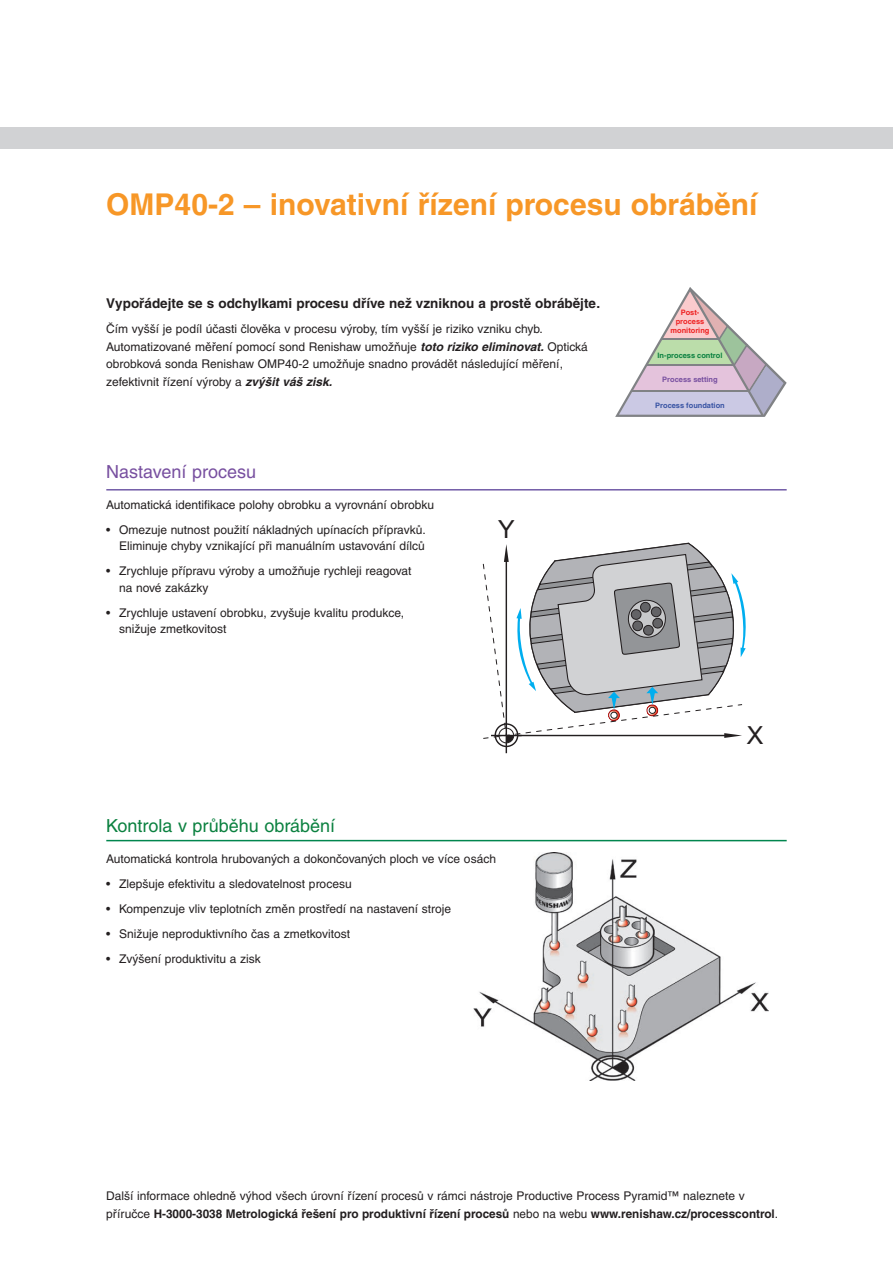
<style>
.page{position:relative;width:893px;height:1263px;background:#fff}
.page>*{position:absolute;margin:0;border:0;box-sizing:border-box;transform-origin:0 0}
.t1{font:700 30px "Helvetica CE";color:#f79727}
.t2{font:24.9px "Arial";color:#231f20}
.t3{font:18px "Helvetica CE";color:#0b8140}
.t4{font:18px "Helvetica CE";color:#7850a0}
.Text{font:700 13.5px "Helvetica CE";color:#231f20}
.Text-2{font:12px/18px "Helvetica CE";color:#231f20}
.t5{font:700 7.5px/9px "Helvetica";color:#ee2323;text-align:center}
.t6{font:700 7.5px "Helvetica";color:#0b8140}
.t7{font:700 7.5px "Helvetica";color:#3954a4}
.t8{font:700 7.5px "Helvetica";color:#7850a0}
.s1{font-weight:700;font-style:italic}
.s2{font-weight:700}
</style>
<div class="page">
<div style="left:0;top:128px;width:893px;height:21px;background:#d1d2d4"></div>
<img style="left:473px;top:853px;width:296px;height:228px">
<svg style="left:615px;top:287px;width:172px;height:130px"></svg>
<hr style="left:106px;top:489px;width:681px;height:1px;background:#725ca7">
<hr style="left:106px;top:840px;width:681px;height:1px;background:#01864e">
<svg style="left:495px;top:724px;width:23px;height:22px"></svg>
<div style="left:495px;top:723px;width:23px;height:24px;border:1px solid #231f20;border-radius:50%"></div>
<hr style="left:506px;top:723px;width:1px;height:30px;background:#231f20">
<svg style="left:482px;top:542px;width:264px;height:201px"></svg>
<p class="t1" style="left:106px;top:187px;width:653px">OMP40-2 – inovativní řízení procesu obrábění</p>
<p class="Text" style="left:106px;top:296px;width:495px">Vypořádejte se s odchylkami procesu dříve než vzniknou a prostě obrábějte.</p>
<p class="Text-2" style="left:106px;top:320px;width:483px">Čím vyšší je podíl účasti člověka v procesu výroby, tím vyšší je riziko vzniku chyb.<br>Automatizované měření pomocí sond Renishaw umožňuje <span class="s1">toto riziko eliminovat.</span> Optická</p>
<p class="Text-2" style="left:106px;top:354px;width:458px">obrobková sonda Renishaw OMP40-2 umožňuje snadno provádět následující měření, zefektivnit řízení výroby a <span class="s1">zvýšit váš zisk.</span></p>
<p class="t4" style="left:106px;top:461px;width:151px">Nastavení procesu</p>
<p class="Text-2" style="left:106px;top:495px;width:329px">Automatická identifikace polohy obrobku a vyrovnání obrobku</p>
<p class="Text-2" style="left:106px;top:521px;width:321px;line-height:16.5px;text-align:right">• Omezuje nutnost použití nákladných upínacích přípravků.<br>Eliminuje chyby vznikající při manuálním ustavování dílců</p>
<p class="Text-2" style="left:119px;top:563px;width:294px;line-height:16.5px;text-indent:-13px">• Zrychluje přípravu výroby a umožňuje rychleji reagovat na nové zakázky</p>
<p class="Text-2" style="left:119px;top:604px;width:287px;line-height:16.5px;text-indent:-13px">• Zrychluje ustavení obrobku, zvyšuje kvalitu produkce, snižuje zmetkovitost</p>
<p class="t2" style="left:498px;top:513px;width:18px">Y</p>
<p class="t3" style="left:106px;top:816px;width:231px">Kontrola v průběhu obrábění</p>
<p class="Text-2" style="left:106px;top:850px;width:391px">Automatická kontrola hrubovaných a dokončovaných ploch ve více osách</p>
<p class="Text-2" style="left:106px;top:875px;width:247px">• Zlepšuje efektivitu a sledovatelnost procesu</p>
<p class="Text-2" style="left:106px;top:900px;width:346px">• Kompenzuje vliv teplotních změn prostředí na nastavení stroje</p>
<p class="Text-2" style="left:106px;top:925px;width:245px">• Snižuje neproduktivního čas a zmetkovitost</p>
<p class="Text-2" style="left:106px;top:950px;width:156px">• Zvýšení produktivitu a zisk</p>
<p class="t5" style="left:671px;top:308px;width:40px">Post&shy;process monitoring</p>
<p class="t6" style="left:657px;top:350px;width:66px">In-process control</p>
<p class="t8" style="left:662px;top:375px;width:57px">Process setting</p>
<p class="t7" style="left:655px;top:400px;width:71px">Process foundation</p>
<p class="t2" style="left:747px;top:719px;width:18px">X</p>
<p class="Text-2" style="left:106px;top:1187px;width:673px">Další informace ohledně výhod všech úrovní řízení procesů v rámci nástroje Productive Process Pyramid™ naleznete v příručce <span class="s2">H-3000-3038 Metrologická řešení pro produktivní řízení procesů</span> nebo na webu <span class="s2">www.renishaw.cz/processcontrol</span>.</p>
</div>
